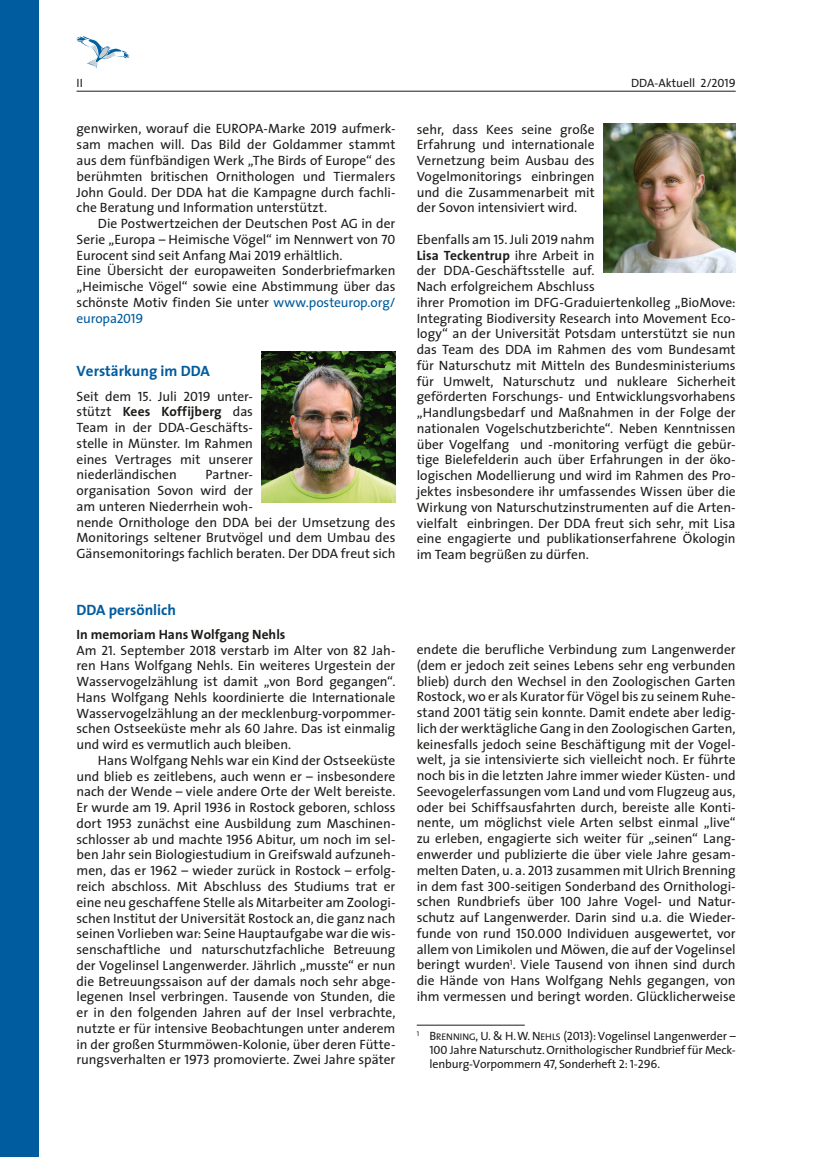
<style>
.page{position:relative;width:825px;height:1157px;background:#fff}
.page>*{position:absolute;margin:0;border:0;box-sizing:border-box;transform-origin:0 0}
.t1{font:700 15px "DDA Sans";color:#005c9e}
.t2{font:500 13.5px/15.8px "DDA Sans";color:#1d1d1b;text-align:justify}
.t3{font:700 13.5px "DDA Sans";color:#1d1d1b}
.t4{font:500 12px/14.4px "DDA Sans";letter-spacing:-.01em;color:#1d1d1b;text-align:justify}
.s1{color:#005c9e}
.s2{font-weight:700}
.s3{font-family:"DDA Sans Medium SC800";font-weight:400}
.s4{font-family:"DDA Sans Medium SC800";font-weight:400;font-size:9.6px}
</style>
<div class="page">
<hr style="left:77px;top:91px;width:659px;height:1px;background:#1d1d1b">
<div style="left:0;top:0;width:38px;height:1157px;background:#005c9e"></div>
<svg style="left:77px;top:36px;width:52px;height:32px"></svg>
<img style="left:261px;top:351px;width:134px;height:151px">
<img style="left:603px;top:123px;width:133px;height:149px">
<hr style="left:417px;top:1024px;width:108px;height:1px;background:#1d1d1b">
<p class="t4" style="left:77px;top:75px;width:8px">II</p>
<p class="t4" style="left:631px;top:75px;width:106px">DDA-Aktuell 2/2019</p>
<p class="t2" style="left:77px;top:121px;width:320px">genwirken, worauf die EUROPA-Marke 2019 aufmerk&shy;sam machen will. Das Bild der Goldammer stammt aus dem fünfbändigen Werk „The Birds of Europe“ des berühmten britischen Ornithologen und Tiermalers John Gould. Der DDA hat die Kampagne durch fachli&shy;che Beratung und Information unterstützt.</p>
<p class="t2" style="left:77px;top:215px;width:320px;text-align:left;text-indent:21px">Die Postwertzeichen der Deutschen Post AG in der Serie „Europa – Heimische Vögel“ im Nennwert von 70<br>Eurocent sind seit Anfang Mai 2019 erhältlich.<br>Eine Übersicht der europaweiten Sonderbriefmarken „Heimische Vögel“ sowie eine Abstimmung über das schönste Motiv finden Sie unter <span class="s1">www.posteurop.org/ europa2019</span></p>
<p class="t1" style="left:77px;top:359px;width:135px">Verstärkung im DDA</p>
<p class="t2" style="left:77px;top:388px;width:178px">Seit dem 15. Juli 2019 unter&shy;stützt <span class="s2">Kees Koffijberg</span> das Team in der DDA-Geschäfts&shy;stelle in Münster. Im Rahmen eines Vertrages mit unserer niederländischen</p>
<p class="t2" style="left:417px;top:121px;width:179px">sehr, dass Kees seine große Erfahrung und internationale Vernetzung beim Ausbau des Vogelmonitorings einbringen und die Zusammenarbeit mit der Sovon intensiviert wird.</p>
<p class="t2" style="left:417px;top:231px;width:320px;text-align:left">Ebenfalls am 15. Juli 2019 nahm<br><span class="s2">Lisa Teckentrup</span> ihre Arbeit in<br>der DDA-Geschäftsstelle auf.<br>Nach erfolgreichem Abschluss<br>ihrer Promotion im DFG-Graduiertenkolleg „BioMove:<br>Integrating Biodiversity Research into Movement Eco&shy;logy“ an der Universität Potsdam unterstützt sie nun das Team des DDA im Rahmen des vom Bundesamt für Naturschutz mit Mitteln des Bundesministeriums für Umwelt, Naturschutz und nukleare Sicherheit geförderten Forschungs- und Entwicklungsvorhabens „Handlungsbedarf und Maßnahmen in der Folge der nationalen Vogelschutzberichte“. Neben Kenntnissen über Vogelfang und -monitoring verfügt die gebür&shy;tige Bielefelderin auch über Erfahrungen in der öko&shy;logischen Modellierung und wird im Rahmen des Pro&shy;jektes insbesondere ihr umfassendes Wissen über die Wirkung von Naturschutzinstrumenten auf die Arten&shy;vielfalt einbringen. Der DDA freut sich sehr, mit Lisa eine engagierte und publikationserfahrene Ökologin im Team begrüßen zu dürfen.</p>
<p class="t2" style="left:77px;top:466px;width:320px;text-align:left;text-indent:129px">Partner-<br>organisation Sovon wird der<br>am unteren Niederrhein woh-<br>nende Ornithologe den DDA bei der Umsetzung des Monitorings seltener Brutvögel und dem Umbau des Gänsemonitorings fachlich beraten. Der DDA freut sich</p>
<p class="t1" style="left:77px;top:597px;width:101px">DDA persönlich</p>
<p class="t3" style="left:77px;top:623px;width:211px">In memoriam Hans Wolfgang Nehls</p>
<p class="t2" style="left:77px;top:641px;width:320px">Am 21. September 2018 verstarb im Alter von 82 Jah&shy;ren Hans Wolfgang Nehls. Ein weiteres Urgestein der Wasservogelzählung ist damit „von Bord gegangen“.<br>Hans Wolfgang Nehls koordinierte die Internationale Wasservogelzählung an der mecklenburg-vorpommer&shy;schen Ostseeküste mehr als 60 Jahre. Das ist einmalig und wird es vermutlich auch bleiben.</p>
<p class="t2" style="left:77px;top:752px;width:320px;text-indent:21px">Hans Wolfgang Nehls war ein Kind der Ostseeküste und blieb es zeitlebens, auch wenn er – insbesondere nach der Wende – viele andere Orte der Welt bereiste.<br>Er wurde am 19. April 1936 in Rostock geboren, schloss dort 1953 zunächst eine Ausbildung zum Maschinen&shy;schlosser ab und machte 1956 Abitur, um noch im sel&shy;ben Jahr sein Biologiestudium in Greifswald aufzuneh&shy;men, das er 1962 – wieder zurück in Rostock – erfolg&shy;reich abschloss. Mit Abschluss des Studiums trat er eine neu geschaffene Stelle als Mitarbeiter am Zoologi&shy;schen Institut der Universität Rostock an, die ganz nach seinen Vorlieben war: Seine Hauptaufgabe war die wis&shy;senschaftliche und naturschutzfachliche Betreuung der Vogelinsel Langenwerder. Jährlich „musste“ er nun die Betreuungssaison auf der damals noch sehr abge&shy;legenen Insel verbringen. Tausende von Stunden, die er in den folgenden Jahren auf der Insel verbrachte, nutzte er für intensive Beobachtungen unter anderem in der großen Sturmmöwen-Kolonie, über deren Fütte&shy;rungsverhalten er 1973 promovierte. Zwei Jahre später</p>
<p class="t2" style="left:417px;top:641px;width:320px">endete die berufliche Verbindung zum Langenwerder (dem er jedoch zeit seines Lebens sehr eng verbunden blieb) durch den Wechsel in den Zoologischen Garten Rostock, wo er als Kurator für Vögel bis zu seinem Ruhe&shy;stand 2001 tätig sein konnte. Damit endete aber ledig&shy;lich der werktägliche Gang in den Zoologischen Garten, keinesfalls jedoch seine Beschäftigung mit der Vogel&shy;welt, ja sie intensivierte sich vielleicht noch. Er führte noch bis in die letzten Jahre immer wieder Küsten- und Seevogelerfassungen vom Land und vom Flugzeug aus, oder bei Schiffsausfahrten durch, bereiste alle Konti&shy;nente, um möglichst viele Arten selbst einmal „live“ zu erleben, engagierte sich weiter für „seinen“ Lang&shy;enwerder und publizierte die über viele Jahre gesam&shy;melten Daten, u. a. 2013 zusammen mit Ulrich Brenning in dem fast 300-seitigen Sonderband des Ornithologi&shy;schen Rundbriefs über 100 Jahre Vogel- und Natur&shy;schutz auf Langenwerder. Darin sind u.a. die Wieder&shy;funde von rund 150.000 Individuen ausgewertet, vor allem von Limikolen und Möwen, die auf der Vogelinsel beringt wurden<sup>1</sup>. Viele Tausend von ihnen sind durch die Hände von Hans Wolfgang Nehls gegangen, von ihm vermessen und beringt worden. Glücklicherweise</p>
<p class="t4" style="left:429px;top:1028px;width:308px;text-indent:-13px"><sup>1</sup> <span class="s3">B</span><span class="s4">RENNING</span><span class="s3">, U. &amp; H.W. N</span> <span class="s4">EH LS</span> (2013): Vogelinsel Langenwerder – 100 Jahre Naturschutz. Ornithologischer Rundbrief für Meck&shy;lenburg-Vorpommern 47, Sonderheft 2: 1-296.</p>
</div>
